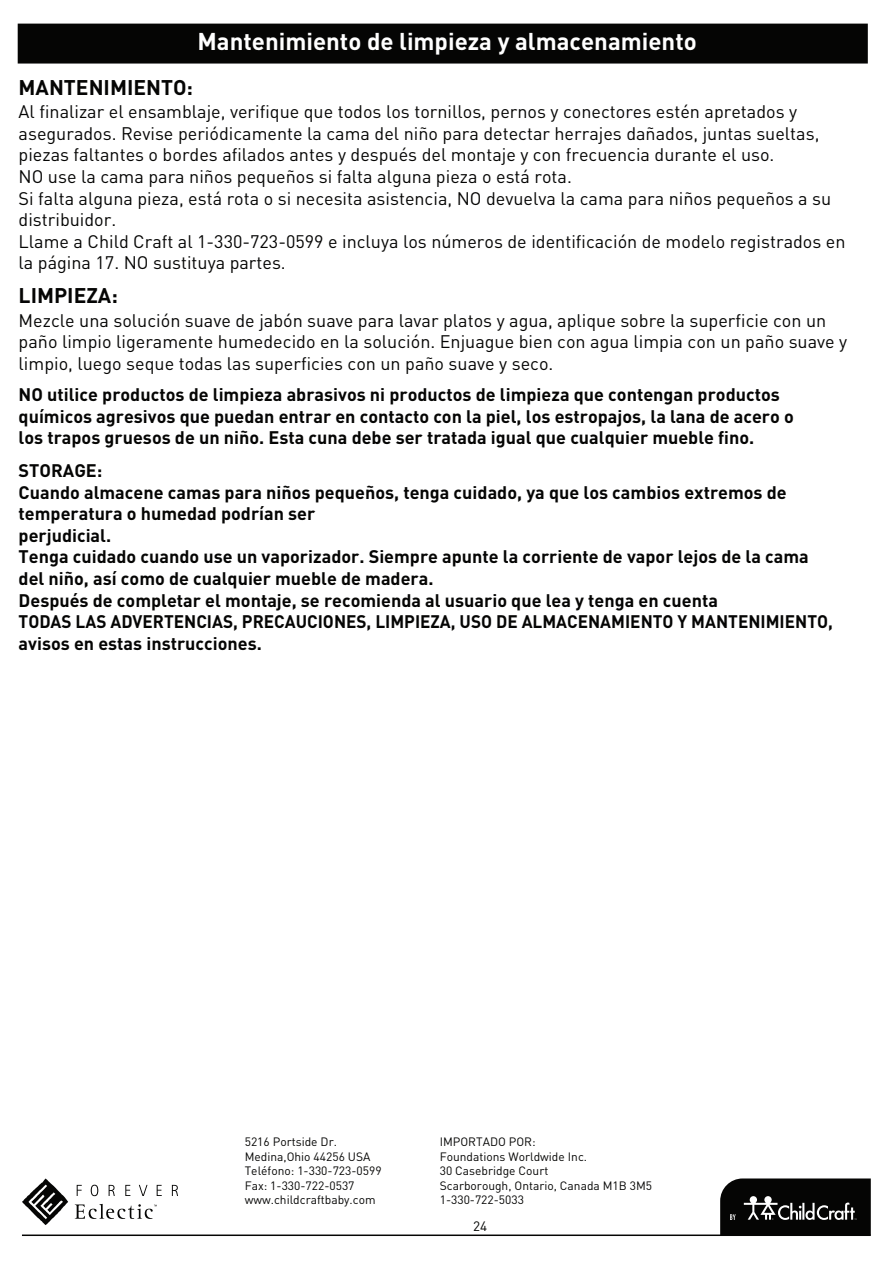
<style>
.page{position:relative;width:893px;height:1263px;background:#fff}
.page>*{position:absolute;margin:0;border:0;box-sizing:border-box;transform-origin:0 0}
.t1{font:700 24px "DIN Pro";color:#fff}
.t2{font:700 21px "DIN Pro";color:#050504}
.t3{font:18px/21.6px "DIN Pro";color:#050504}
.t4{font:700 18px/21.6px "DIN Pro";color:#050504}
.t5{font:13.5px "DIN Pro";color:#040503}
.t6{font:12px/14.4px "DIN Pro";color:#050504}
</style>
<div class="page">
<div style="left:19px;top:25px;width:848px;height:38px;background:#050504"></div>
<div style="left:18px;top:24px;width:850px;height:40px;border:2px solid #050504"></div>
<hr style="left:22px;top:1234px;width:849px;height:2px;background:#050504">
<svg style="left:720px;top:1178px;width:151px;height:57px;background:#20201f"></svg>
<svg style="left:22px;top:1178px;width:156px;height:47px"></svg>
<h1 class="t1" style="left:197px;top:25px;width:501px">Mantenimiento de limpieza y almacenamiento</h1>
<p class="t2" style="left:19px;top:73px;width:176px">MANTENIMIENTO:</p>
<p class="t3" style="left:19px;top:100px;width:828px">Al finalizar el ensamblaje, verifique que todos los tornillos, pernos y conectores estén apretados y asegurados. Revise periódicamente la cama del niño para detectar herrajes dañados, juntas sueltas, piezas faltantes o bordes afilados antes y después del montaje y con frecuencia durante el uso.<br>NO use la cama para niños pequeños si falta alguna pieza o está rota.<br>Si falta alguna pieza, está rota o si necesita asistencia, NO devuelva la cama para niños pequeños a su distribuidor.<br>Llame a Child Craft al 1-330-723-0599 e incluya los números de identificación de modelo registrados en la página 17. NO sustituya partes.</p>
<p class="t2" style="left:19px;top:281px;width:101px">LIMPIEZA:</p>
<p class="t3" style="left:19px;top:309px;width:830px">Mezcle una solución suave de jabón suave para lavar platos y agua, aplique sobre la superficie con un paño limpio ligeramente humedecido en la solución. Enjuague bien con agua limpia con un paño suave y limpio, luego seque todas las superficies con un paño suave y seco.</p>
<p class="t4" style="left:19px;top:383px;width:777px">NO utilice productos de limpieza abrasivos ni productos de limpieza que contengan productos químicos agresivos que puedan entrar en contacto con la piel, los estropajos, la lana de acero o los trapos gruesos de un niño. Esta cuna debe ser tratada igual que cualquier mueble fino.</p>
<p class="t4" style="left:19px;top:459px;width:816px">STORAGE:<br>Cuando almacene camas para niños pequeños, tenga cuidado, ya que los cambios extremos de temperatura o humedad podrían ser<br>perjudicial.<br>Tenga cuidado cuando use un vaporizador. Siempre apunte la corriente de vapor lejos de la cama del niño, así como de cualquier mueble de madera.<br>Después de completar el montaje, se recomienda al usuario que lea y tenga en cuenta<br>TODAS LAS ADVERTENCIAS, PRECAUCIONES, LIMPIEZA, USO DE ALMACENAMIENTO Y MANTENIMIENTO, avisos en estas instrucciones.</p>
<p class="t6" style="left:245px;top:1134px;width:138px">5216 Portside Dr.<br>Medina,Ohio 44256 USA<br>Teléfono: 1-330-723-0599<br>Fax: 1-330-722-0537 www.childcraftbaby.com</p>
<p class="t6" style="left:440px;top:1134px;width:214px">IMPORTADO POR:<br>Foundations Worldwide Inc.<br>30 Casebridge Court<br>Scarborough, Ontario, Canada M1B 3M5<br>1-330-722-5033</p>
<p class="t5" style="left:473px;top:1217px;width:16px">24</p>
</div>
